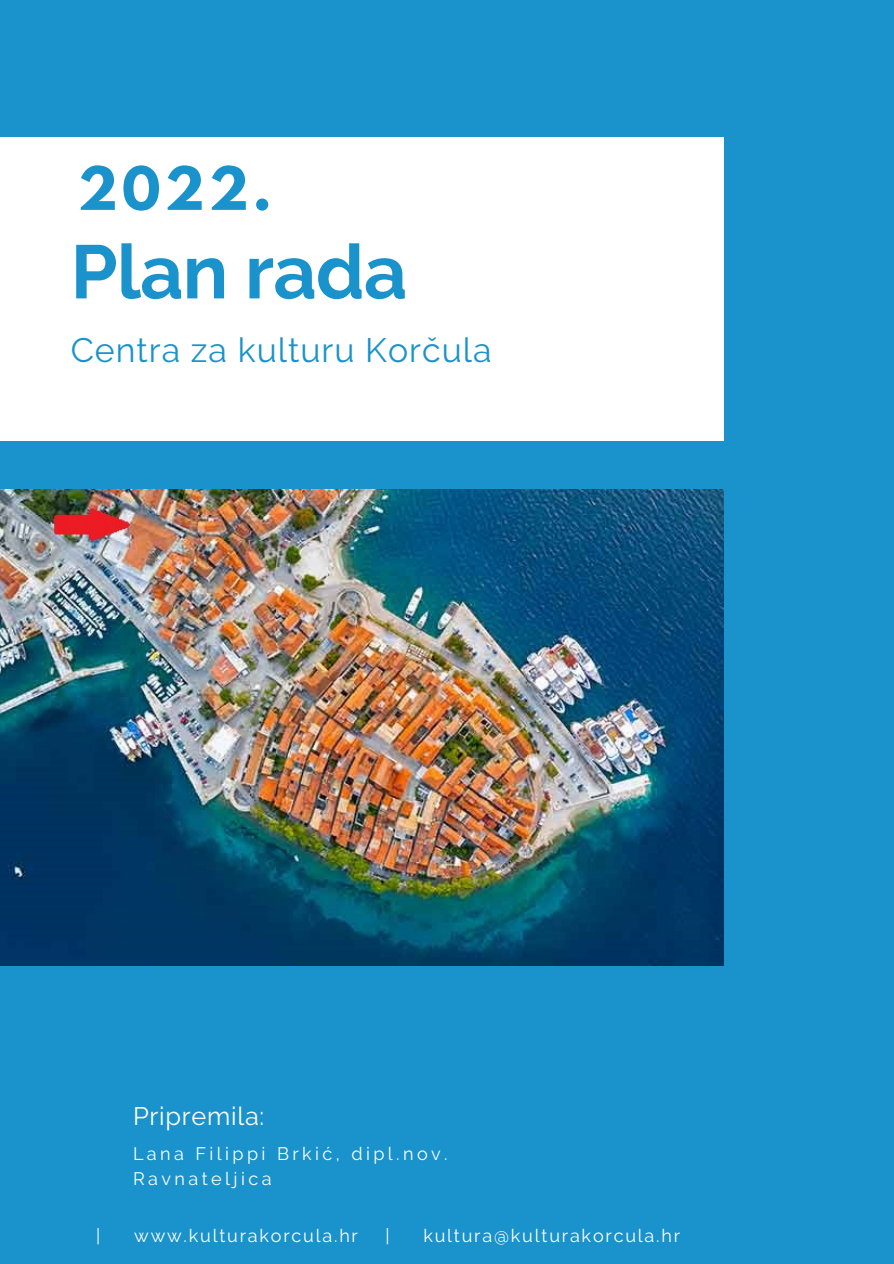
<style>
.page{position:relative;width:894px;height:1264px;background:#fff}
.page>*{position:absolute;margin:0;border:0;box-sizing:border-box;transform-origin:0 0}
.t1{font:700 75.45px "Raleway";letter-spacing:-.01em;color:#1a92cb}
.t2{font:700 52.95px "League Spartan";color:#1a92cb}
.t3{font:33.9px "Raleway";letter-spacing:.03em;color:#1a92cb}
.t4{font:25.35px "Raleway";letter-spacing:.03em;color:#fff}
.t5{font:18px "Raleway";letter-spacing:.1em;color:#fff}
.t6{font:18px "Raleway";letter-spacing:.19em;color:#fff}
</style>
<div class="page">
<div style="left:0;top:0;width:893px;height:1263px;background:#1a92cb"></div>
<div style="left:0;top:138px;width:723px;height:303px;background:#fff"></div>
<img style="left:0;top:489px;width:723px;height:476px">
<p class="t2" style="left:78px;top:162px;width:195px">2022.</p>
<p class="t1" style="left:71px;top:227px;width:338px">Plan rada</p>
<p class="t3" style="left:71px;top:330px;width:422px">Centra za kulturu Korčula</p>
<p class="t4" style="left:133px;top:1100px;width:133px">Pripremila:</p>
<p class="t6" style="left:133px;top:1143px;width:316px">Lana Filippi Brkić, dipl.nov.</p>
<p class="t6" style="left:133px;top:1167px;width:140px">Ravnateljica</p>
<p class="t5" style="left:96px;top:1225px;width:6px">|</p>
<p class="t5" style="left:134px;top:1225px;width:225px">www.kulturakorcula.hr</p>
<p class="t5" style="left:385px;top:1225px;width:6px">|</p>
<p class="t5" style="left:423px;top:1225px;width:258px">kultura@kulturakorcula.hr</p>
</div>
